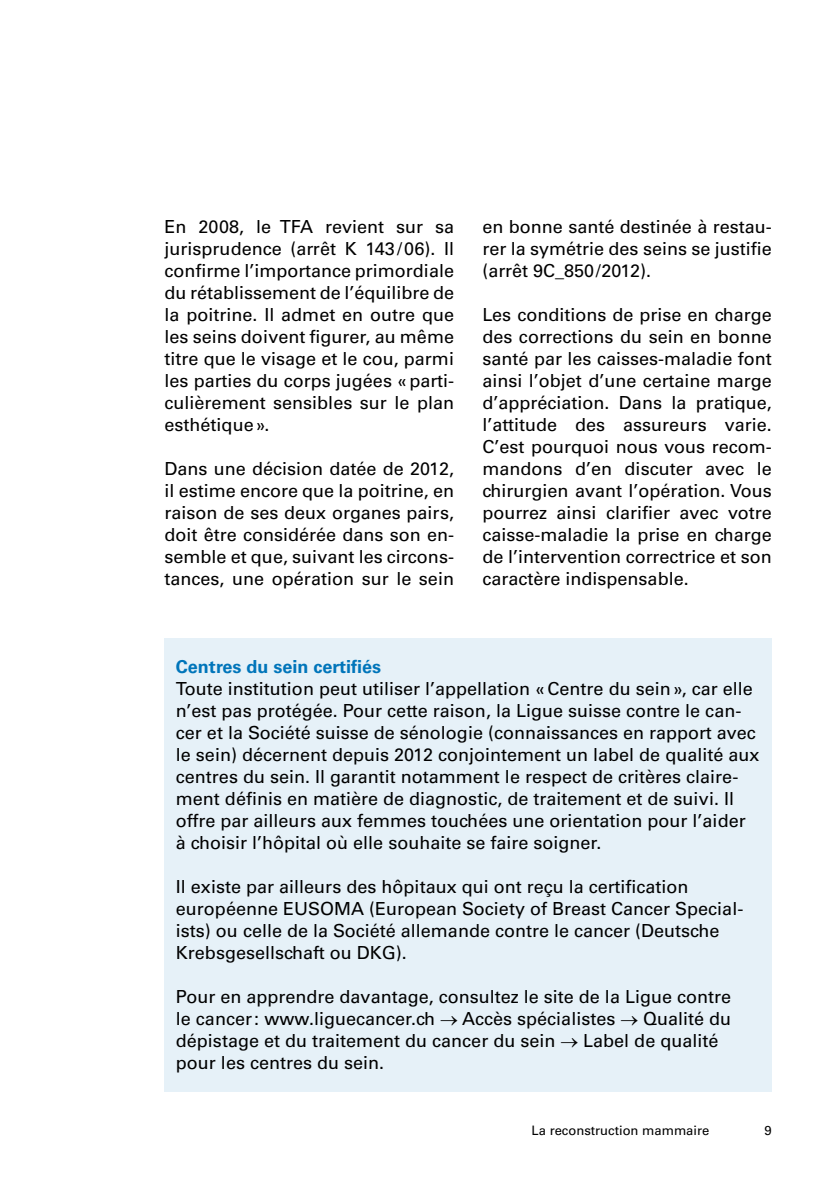
<style>
.page{position:relative;width:840px;height:1191px;background:#fff}
.page>*{position:absolute;margin:0;border:0;box-sizing:border-box;transform-origin:0 0}
.t1{font:18px/22px "Univers LT Std";color:#000;text-align:justify}
.t2{font:700 18px "Univers LT Std";color:#0075ba}
.t3{font:13px "Univers LT Std";color:#000}
</style>
<div class="page">
<div style="left:164px;top:638px;width:607px;height:453px;background:#e6f1f8"></div>
<p class="t1" style="left:164px;top:215px;width:291px">En 2008, le TFA revient sur sa jurisprudence (arrêt K 143/06). Il confirme l’importance primordiale du rétablissement de l’équilibre de la poitrine. Il admet en outre que les seins doivent figurer, au même titre que le visage et le cou, parmi les parties du corps jugées «parti&shy;culièrement sensibles sur le plan esthétique».</p>
<p class="t1" style="left:164px;top:457px;width:291px">Dans une décision datée de 2012, il estime encore que la poitrine, en raison de ses deux organes pairs, doit être considérée dans son en&shy;semble et que, suivant les circons&shy;tances, une opération sur le sein</p>
<p class="t1" style="left:482px;top:215px;width:291px">en bonne santé destinée à restau&shy;rer la symétrie des seins se justifie (arrêt 9C_850 /2012).</p>
<p class="t1" style="left:482px;top:303px;width:291px">Les conditions de prise en charge des corrections du sein en bonne santé par les caisses-maladie font ainsi l’objet d’une certaine marge d’appréciation. Dans la pratique, l’attitude des assureurs varie.<br>C’est pourquoi nous vous recom&shy;mandons d’en discuter avec le chirurgien avant l’opération. Vous pourrez ainsi clarifier avec votre caisse-maladie la prise en charge de l’intervention correctrice et son caractère indispensable.</p>
<p class="t2" style="left:176px;top:656px;width:207px">Centres du sein certifiés</p>
<p class="t1" style="left:176px;top:677px;width:584px;text-align:left">Toute institution peut utiliser l’appellation «Centre du sein», car elle n’est pas protégée. Pour cette raison, la Ligue suisse contre le can&shy;cer et la Société suisse de sénologie (connaissances en rapport avec le sein) décernent depuis 2012 conjointement un label de qualité aux centres du sein. Il garantit notamment le respect de critères claire&shy;ment définis en matière de diagnostic, de traitement et de suivi. Il offre par ailleurs aux femmes touchées une orientation pour l’aider à choisir l’hôpital où elle souhaite se faire soigner.</p>
<p class="t1" style="left:176px;top:875px;width:568px;text-align:left">Il existe par ailleurs des hôpitaux qui ont reçu la certification européenne EUSOMA (European Society of Breast Cancer Special&shy;ists) ou celle de la Société allemande contre le cancer (Deutsche Krebsgesellschaft ou DKG).</p>
<p class="t1" style="left:176px;top:985px;width:556px;text-align:left">Pour en apprendre davantage, consultez le site de la Ligue contre le cancer: www.liguecancer.ch → Accès spécialistes → Qualité du dépistage et du traitement du cancer du sein → Label de qualité pour les centres du sein.</p>
<p class="t3" style="left:531px;top:1123px;width:179px">La reconstruction mammaire</p>
<p class="t3" style="left:764px;top:1122px;width:9px">9</p>
</div>
